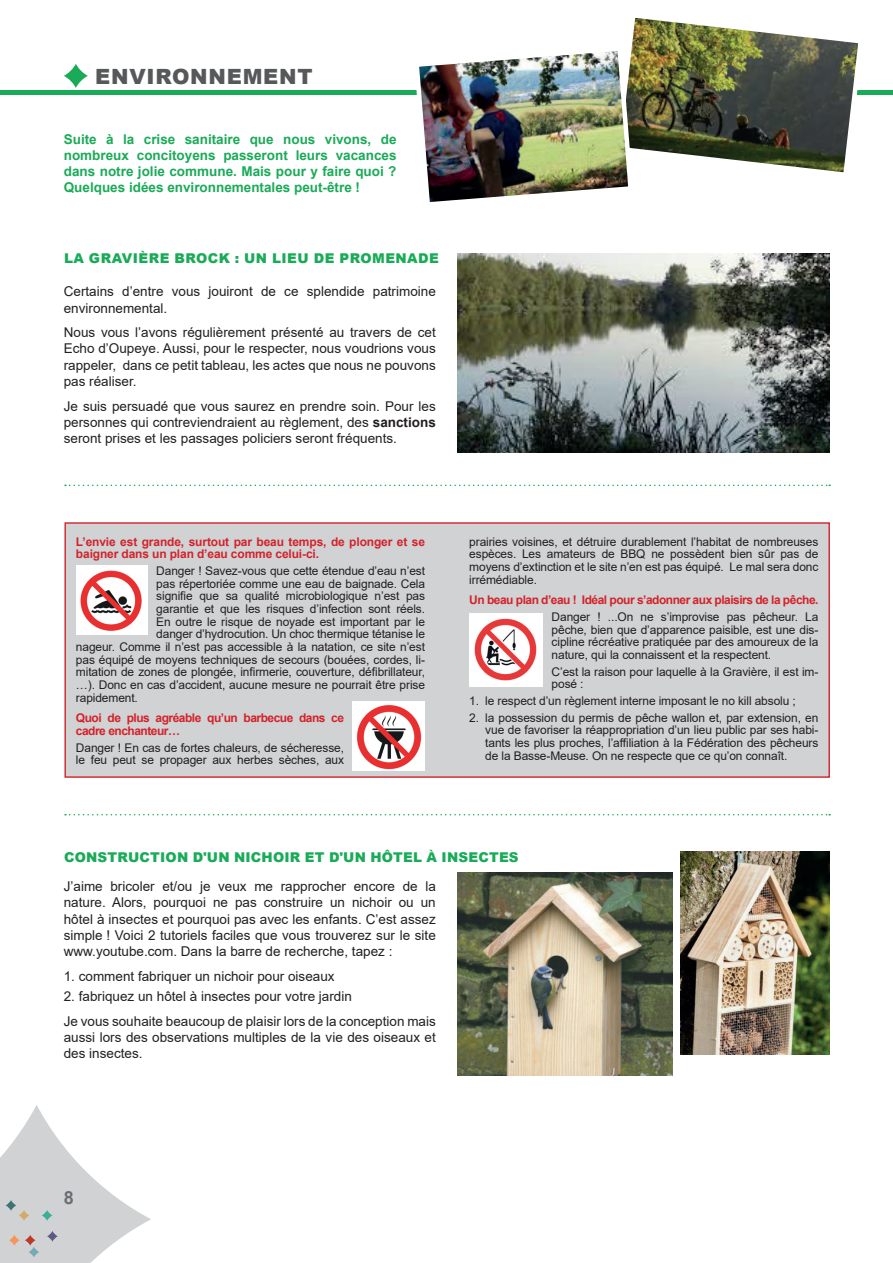
<style>
.page{position:relative;width:893px;height:1263px;background:#fff}
.page>*{position:absolute;margin:0;border:0;box-sizing:border-box;transform-origin:0 0}
.t1{font:900 21px "Arial";letter-spacing:.035em;color:#57585a}
.t2{font:700 18px "Arial";color:#6c6d70}
.t3{font:13.5px/16.2px "Arial";color:#231f20}
.t4{font:700 13.5px/16.2px "Arial";color:#1aab58;text-align:justify}
.t5{font:900 13.5px "Arial";letter-spacing:.015em;color:#1aab58}
.t6{font:900 13.5px "Arial";letter-spacing:.035em;color:#1aab58}
.t7{font:12px/12.6px "Arial";letter-spacing:-.01em;color:#231f20;text-align:justify}
.t8{font:700 12px/12.6px "Arial";letter-spacing:-.04em;color:#d1232a}
.t9{font:700 12px/12.6px "Arial";letter-spacing:-.01em;color:#d1232a}
.s1{font-weight:700}
</style>
<div class="page">
<svg style="left:0;top:1105px;width:151px;height:158px"></svg>
<svg style="left:6px;top:1200px;width:10px;height:11px"></svg>
<svg style="left:19px;top:1210px;width:10px;height:11px"></svg>
<svg style="left:42px;top:1210px;width:10px;height:11px"></svg>
<svg style="left:47px;top:1231px;width:11px;height:10px"></svg>
<svg style="left:25px;top:1235px;width:11px;height:10px"></svg>
<svg style="left:29px;top:1247px;width:10px;height:10px"></svg>
<svg style="left:9px;top:1235px;width:11px;height:10px"></svg>
<svg style="left:64px;top:64px;width:24px;height:24px"></svg>
<hr style="left:0;top:91px;width:893px;height:4px;background:#1aab58">
<div style="left:64px;top:522px;width:766px;height:256px;background:#d1d2d4;border:1px solid #d1232a"></div>
<div style="left:76px;top:565px;width:72px;height:70px;background:#fff"></div>
<img style="left:80px;top:570px;width:62px;height:61px">
<div style="left:353px;top:701px;width:72px;height:70px;background:#fff"></div>
<img style="left:356px;top:705px;width:66px;height:65px">
<div style="left:469px;top:613px;width:74px;height:74px;background:#fff"></div>
<img style="left:474px;top:618px;width:63px;height:62px">
<img style="left:457px;top:253px;width:372px;height:199px">
<img style="left:457px;top:873px;width:216px;height:203px">
<img style="left:680px;top:852px;width:149px;height:202px">
<img style="left:412px;top:17px;width:454px;height:185px">
<svg style="left:65px;top:485px;width:765px;height:1px"></svg>
<svg style="left:65px;top:814px;width:765px;height:1px"></svg>
<h1 class="t1" style="left:95px;top:61px;width:219px">ENVIRONNEMENT</h1>
<p class="t4" style="left:64px;top:131px;width:334px">Suite à la crise sanitaire que nous vivons, de nombreux concitoyens passeront leurs vacances dans notre jolie commune. Mais pour y faire quoi ?<br>Quelques idées environnementales peut-être !</p>
<p class="t6" style="left:64px;top:248px;width:376px">LA GRAVIÈRE BROCK : UN LIEU DE PROMENADE</p>
<p class="t3" style="left:64px;top:283px;width:374px">Certains d’entre vous jouiront de ce splendide patrimoine environnemental.</p>
<p class="t3" style="left:64px;top:324px;width:374px;text-align:justify">Nous vous l’avons régulièrement présenté au travers de cet Echo d’Oupeye. Aussi, pour le respecter, nous voudrions vous rappeler, dans ce petit tableau, les actes que nous ne pouvons pas réaliser.</p>
<p class="t3" style="left:64px;top:398px;width:374px;text-align:justify">Je suis persuadé que vous saurez en prendre soin. Pour les personnes qui contreviendraient au règlement, des <span class="s1">sanctions </span>seront prises et les passages policiers seront fréquents.</p>
<p class="t9" style="left:76px;top:535px;width:351px">L’envie est grande, surtout par beau temps, de plonger et se baigner dans un plan d’eau comme celui-ci.</p>
<p class="t7" style="left:156px;top:564px;width:270px">Danger ! Savez-vous que cette étendue d’eau n’est</p>
<p class="t7" style="left:156px;top:577px;width:270px">pas répertoriée comme une eau de baignade. Cela</p>
<p class="t7" style="left:156px;top:590px;width:270px">signifie que sa qualité microbiologique n’est pas</p>
<p class="t7" style="left:156px;top:602px;width:270px">garantie et que les risques d’infection sont réels.</p>
<p class="t7" style="left:156px;top:615px;width:270px">En outre le risque de noyade est important par le</p>
<p class="t7" style="left:156px;top:628px;width:270px">danger d’hydrocution. Un choc thermique tétanise le</p>
<p class="t7" style="left:76px;top:640px;width:351px">nageur. Comme il n’est pas accessible à la natation, ce site n’est</p>
<p class="t7" style="left:76px;top:653px;width:351px">pas équipé de moyens techniques de secours (bouées, cordes, li-</p>
<p class="t7" style="left:76px;top:666px;width:351px">mitation de zones de plongée, infirmerie, couverture, défibrillateur,</p>
<p class="t7" style="left:76px;top:678px;width:351px">…). Donc en cas d’accident, aucune mesure ne pourrait être prise</p>
<p class="t7" style="left:76px;top:691px;width:63px">rapidement.</p>
<p class="t8" style="left:76px;top:712px;width:270px">Quoi de plus agréable qu’un barbecue dans ce cadre enchanteur…</p>
<p class="t7" style="left:76px;top:741px;width:270px">Danger ! En cas de fortes chaleurs, de sécheresse, le feu peut se propager aux herbes sèches, aux</p>
<p class="t7" style="left:469px;top:535px;width:351px">prairies voisines, et détruire durablement l’habitat de nombreuses espèces. Les amateurs de BBQ ne possèdent bien sûr pas de moyens d’extinction et le site n’en est pas équipé. Le mal sera donc irrémédiable.</p>
<p class="t8" style="left:469px;top:594px;width:351px">Un beau plan d’eau ! Idéal pour s’adonner aux plaisirs de la pêche.</p>
<p class="t7" style="left:552px;top:610px;width:268px">Danger ! ...On ne s’improvise pas pêcheur. La pêche, bien que d’apparence paisible, est une dis&shy;cipline récréative pratiquée par des amoureux de la nature, qui la connaissent et la respectent.</p>
<p class="t7" style="left:552px;top:665px;width:268px">C’est la raison pour laquelle à la Gravière, il est im&shy;posé :</p>
<p class="t7" style="left:469px;top:694px;width:328px">1. le respect d’un règlement interne imposant le no kill absolu ;</p>
<p class="t7" style="left:485px;top:711px;width:335px;text-indent:-16px">2. la possession du permis de pêche wallon et, par extension, en vue de favoriser la réappropriation d’un lieu public par ses habi&shy;tants les plus proches, l’affiliation à la Fédération des pêcheurs de la Basse-Meuse. On ne respecte que ce qu’on connaît.</p>
<p class="t5" style="left:64px;top:847px;width:456px">CONSTRUCTION D'UN NICHOIR ET D'UN HÔTEL À INSECTES</p>
<p class="t3" style="left:64px;top:878px;width:374px;text-align:justify">J’aime bricoler et/ou je veux me rapprocher encore de la nature. Alors, pourquoi ne pas construire un nichoir ou un hôtel à insectes et pourquoi pas avec les enfants. C’est assez simple ! Voici 2 tutoriels faciles que vous trouverez sur le site www.youtube.com. Dans la barre de recherche, tapez :</p>
<p class="t3" style="left:64px;top:968px;width:272px">1. comment fabriquer un nichoir pour oiseaux</p>
<p class="t3" style="left:64px;top:984px;width:374px;line-height:24.8px">2. fabriquez un hôtel à insectes pour votre jardin<br>Je vous souhaite beaucoup de plaisir lors de la conception mais</p>
<p class="t3" style="left:64px;top:1029px;width:374px">aussi lors des observations multiples de la vie des oiseaux et des insectes.</p>
<h2 class="t2" style="left:64px;top:1185px;width:12px">8</h2>
</div>
